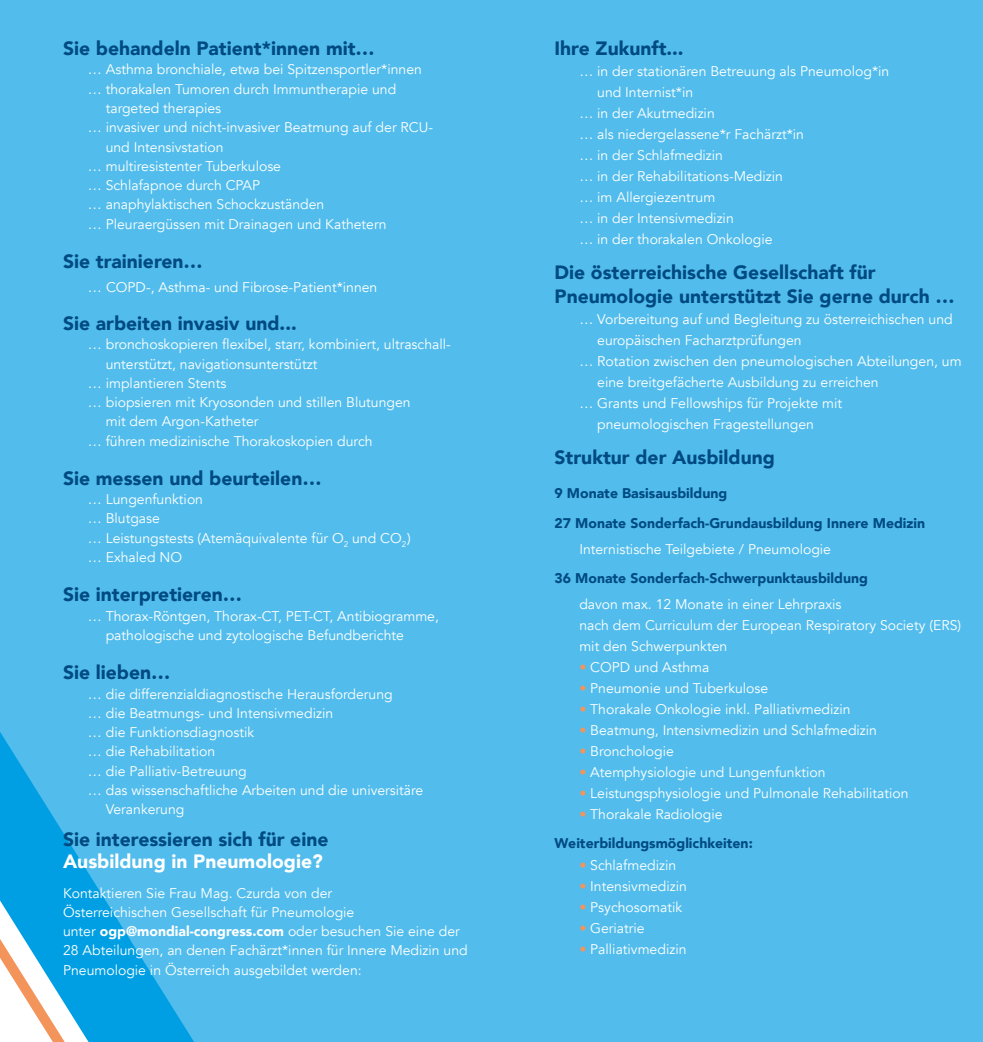
<style>
.page{position:relative;width:983px;height:1042px;background:#fff}
.page>*{position:absolute;margin:0;border:0;box-sizing:border-box;transform-origin:0 0}
.t1{font:900 19.25px/24.5px "Avenir";color:#004a82}
.t2{font:900 19.25px "Avenir";color:#fff}
.t3{font:14px/19.2px "Avenir";color:#fff}
.t4{font:900 14px/29.4px "Avenir";color:#004a82}
.s1{font-weight:900}
.s2{color:#f3945b}
.s3{font-weight:400;color:#f3945b}
.s4{font-weight:400;color:#fff}
</style>
<div class="page">
<div style="left:0;top:0;width:982px;height:1042px;background:#52bdec"></div>
<svg style="left:0;top:732px;width:194px;height:310px;background:#43b6e7"></svg>
<h1 class="t1" style="left:63px;top:36px;width:313px">Sie behandeln Patient*innen mit…</h1>
<p class="t3" style="left:88px;top:60px;width:335px">… Asthma bronchiale, etwa bei Spitzensportler*innen</p>
<p class="t3" style="left:88px;top:80px;width:310px">… thorakalen Tumoren durch Immuntherapie und</p>
<p class="t3" style="left:106px;top:99px;width:117px">targeted therapies</p>
<p class="t3" style="left:88px;top:118px;width:346px">… invasiver und nicht-invasiver Beatmung auf der RCU-</p>
<p class="t3" style="left:106px;top:137px;width:119px">und Intensivstation</p>
<p class="t3" style="left:88px;top:157px;width:195px">… multiresistenter Tuberkulose</p>
<p class="t3" style="left:88px;top:176px;width:174px">… Schlafapnoe durch CPAP</p>
<p class="t3" style="left:88px;top:195px;width:238px">… anaphylaktischen Schockzuständen</p>
<p class="t3" style="left:88px;top:214px;width:300px">… Pleuraergüssen mit Drainagen und Kathetern</p>
<h1 class="t1" style="left:63px;top:248px;width:141px">Sie trainieren…</h1>
<p class="t3" style="left:88px;top:278px;width:291px">… COPD-, Asthma- und Fibrose-Patient*innen</p>
<h1 class="t1" style="left:63px;top:311px;width:235px">Sie arbeiten invasiv und...</h1>
<p class="t3" style="left:88px;top:335px;width:364px">… bronchoskopieren flexibel, starr, kombiniert, ultraschall-</p>
<p class="t3" style="left:106px;top:354px;width:213px">unterstützt, navigationsunterstützt</p>
<p class="t3" style="left:88px;top:374px;width:140px">… implantieren Stents</p>
<p class="t3" style="left:88px;top:393px;width:324px">… biopsieren mit Kryosonden und stillen Blutungen</p>
<p class="t3" style="left:106px;top:412px;width:154px">mit dem Argon-Katheter</p>
<p class="t3" style="left:88px;top:431px;width:286px">… führen medizinische Thorakoskopien durch</p>
<h1 class="t1" style="left:63px;top:465px;width:260px">Sie messen und beurteilen…</h1>
<p class="t3" style="left:88px;top:490px;width:324px">… Lungenfunktion<br>… Blutgase<br>… Leistungstests (Atemäquivalente für O<sub>2</sub> und CO<sub>2</sub>) … Exhaled NO</p>
<h1 class="t1" style="left:63px;top:582px;width:180px">Sie interpretieren…</h1>
<p class="t3" style="left:106px;top:606px;width:334px;text-indent:-18px">… Thorax-Röntgen, Thorax-CT, PET-CT, Antibiogramme, pathologische und zytologische Befundberichte</p>
<h1 class="t1" style="left:63px;top:660px;width:109px">Sie lieben…</h1>
<p class="t3" style="left:88px;top:684px;width:306px">… die differenzialdiagnostische Herausforderung</p>
<p class="t3" style="left:88px;top:703px;width:247px">… die Beatmungs- und Intensivmedizin</p>
<p class="t3" style="left:88px;top:723px;width:168px">… die Funktionsdiagnostik</p>
<p class="t3" style="left:88px;top:742px;width:129px">… die Rehabilitation</p>
<p class="t3" style="left:88px;top:761px;width:160px">… die Palliativ-Betreuung</p>
<p class="t3" style="left:88px;top:780px;width:337px">… das wissenschaftliche Arbeiten und die universitäre</p>
<p class="t3" style="left:106px;top:800px;width:80px">Verankerung</p>
<h1 class="t1" style="left:63px;top:826px;width:267px">Sie interessieren sich für eine</h1>
<h1 class="t2" style="left:63px;top:845px;width:261px">Ausbildung in Pneumologie?</h1>
<p class="t3" style="left:63px;top:883px;width:406px">Kontaktieren Sie Frau Mag. Czurda von der<br>Österreichischen Gesellschaft für Pneumologie<br>unter <span class="s1">ogp@mondial-congress.com</span> oder besuchen Sie eine der 28 Abteilungen, an denen Fachärzt*innen für Innere Medizin und Pneumologie in Österreich ausgebildet werden:</p>
<h1 class="t1" style="left:554px;top:36px;width:131px">Ihre Zukunft...</h1>
<p class="t3" style="left:579px;top:62px;width:311px">… in der stationären Betreuung als Pneumolog*in</p>
<p class="t3" style="left:597px;top:83px;width:97px">und Internist*in</p>
<p class="t3" style="left:579px;top:104px;width:137px">… in der Akutmedizin</p>
<p class="t3" style="left:579px;top:125px;width:226px">… als niedergelassene*r Fachärzt*in</p>
<p class="t3" style="left:579px;top:146px;width:145px">… in der Schlafmedizin</p>
<p class="t3" style="left:579px;top:167px;width:205px">… in der Rehabilitations-Medizin</p>
<p class="t3" style="left:579px;top:188px;width:137px">… im Allergiezentrum</p>
<p class="t3" style="left:579px;top:209px;width:156px">… in der Intensivmedizin</p>
<p class="t3" style="left:579px;top:230px;width:195px">… in der thorakalen Onkologie</p>
<h1 class="t1" style="left:554px;top:259px;width:401px">Die österreichische Gesellschaft für<br>Pneumologie unterstützt Sie gerne durch …</h1>
<p class="t3" style="left:579px;top:310px;width:375px">… Vorbereitung auf und Begleitung zu österreichischen und</p>
<p class="t3" style="left:597px;top:331px;width:206px">europäischen Facharztprüfungen</p>
<p class="t3" style="left:579px;top:352px;width:383px">… Rotation zwischen den pneumologischen Abteilungen, um</p>
<p class="t3" style="left:597px;top:373px;width:283px">eine breitgefächerte Ausbildung zu erreichen</p>
<p class="t3" style="left:579px;top:394px;width:264px">… Grants und Fellowships für Projekte mit</p>
<p class="t3" style="left:597px;top:415px;width:218px">pneumologischen Fragestellungen</p>
<h1 class="t1" style="left:554px;top:444px;width:222px">Struktur der Ausbildung</h1>
<p class="t4" style="left:554px;top:478px;width:372px">9 Monate Basisausbildung<br>27 Monate Sonderfach-Grundausbildung Innere Medizin</p>
<p class="t3" style="left:579px;top:539px;width:253px">Internistische Teilgebiete / Pneumologie</p>
<p class="t4" style="left:554px;top:563px;width:315px">36 Monate Sonderfach-Schwerpunktausbildung</p>
<p class="t3" style="left:579px;top:594px;width:383px;line-height:21px">davon max. 12 Monate in einer Lehrpraxis<br>nach dem Curriculum der European Respiratory Society (ERS) mit den Schwerpunkten</p>
<p class="t3" style="left:579px;top:658px;width:131px"><span class="s2">•</span> COPD und Asthma</p>
<p class="t3" style="left:579px;top:679px;width:190px"><span class="s2">•</span> Pneumonie und Tuberkulose</p>
<p class="t3" style="left:579px;top:700px;width:272px"><span class="s2">•</span> Thorakale Onkologie inkl. Palliativmedizin</p>
<p class="t3" style="left:579px;top:721px;width:299px"><span class="s2">•</span> Beatmung, Intensivmedizin und Schlafmedizin</p>
<p class="t3" style="left:579px;top:742px;width:96px"><span class="s2">•</span> Bronchologie</p>
<p class="t3" style="left:579px;top:763px;width:248px"><span class="s2">•</span> Atemphysiologie und Lungenfunktion</p>
<p class="t3" style="left:579px;top:784px;width:330px"><span class="s2">•</span> Leistungsphysiologie und Pulmonale Rehabilitation</p>
<p class="t4" style="left:554px;top:799px;width:200px;text-align:center"><span class="s3">•</span> <span class="s4">Thorakale Radiologie<br></span>Weiterbildungsmöglichkeiten:</p>
<p class="t3" style="left:579px;top:856px;width:98px"><span class="s2">•</span> Schlafmedizin</p>
<p class="t3" style="left:579px;top:877px;width:109px"><span class="s2">•</span> Intensivmedizin</p>
<p class="t3" style="left:579px;top:898px;width:104px"><span class="s2">•</span> Psychosomatik</p>
<p class="t3" style="left:579px;top:919px;width:67px"><span class="s2">•</span> Geriatrie</p>
<p class="t3" style="left:579px;top:940px;width:109px"><span class="s2">•</span> Palliativmedizin</p>
</div>
